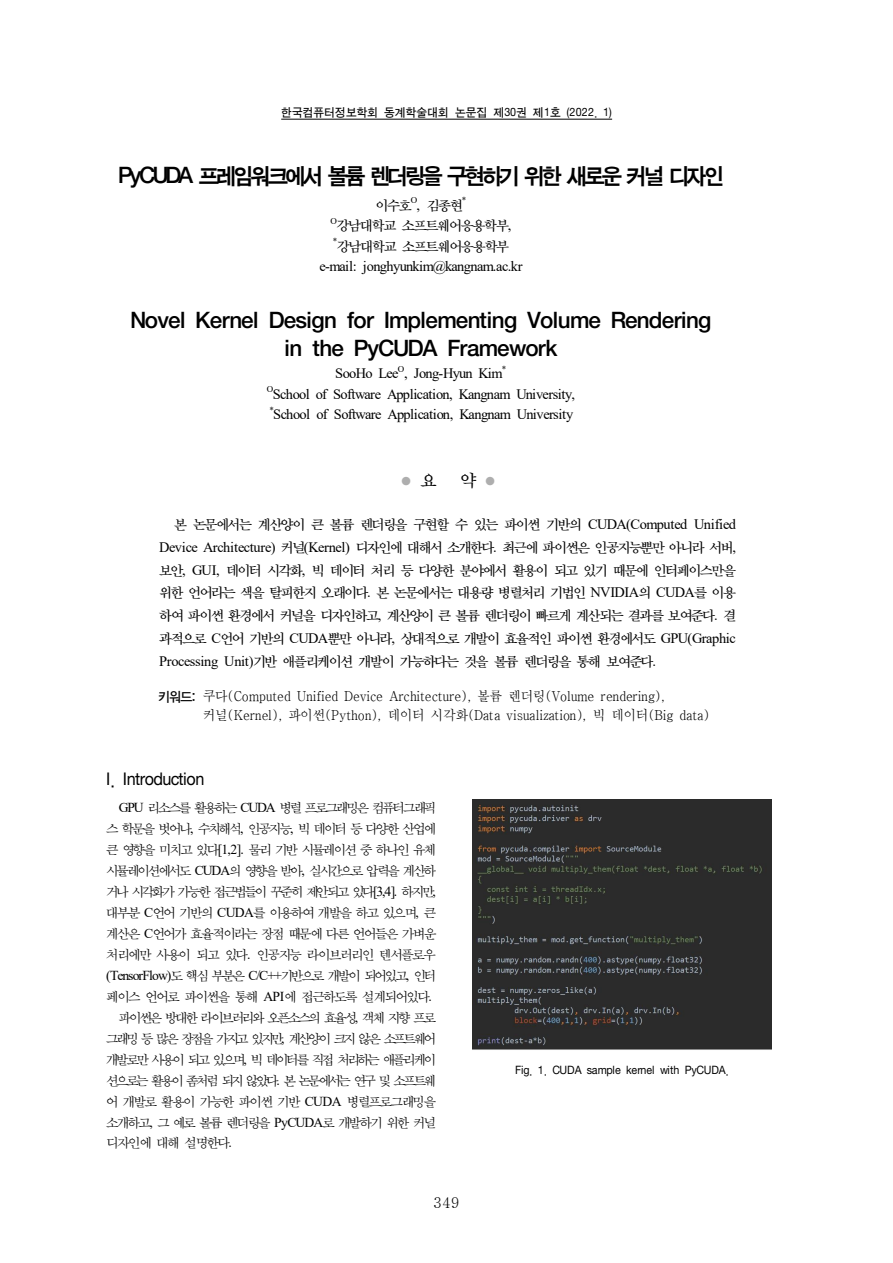
<style>
.page{position:relative;width:893px;height:1263px;background:#fff}
.page>*{position:absolute;margin:0;border:0;box-sizing:border-box;transform-origin:0 0}
.t1{font:22.65px/28.5px "Sand Kg";letter-spacing:-.04em;color:#000;text-align:center}
.t2{font:22.65px "Sand Kg";letter-spacing:-.13em;color:#000}
.t3{font:18px "Sand Tg";letter-spacing:-.025em;color:#000}
.t4{font:18px "Sand Tm";color:#000}
.t5{font:16.5px "Sand Sm";color:#aeaeae}
.t6{font:15.15px "Haansoft 20 Batang";color:#000}
.t7{font:14.4px/22.8px "Sand Tm";letter-spacing:-.1em;color:#000;text-align:justify}
.t8{font:14.4px/20.5px "Times New Roman";letter-spacing:-.045em;color:#000;text-align:center}
.t9{font:14.4px/20.5px "Sand Tm";letter-spacing:-.075em;color:#000;text-align:center}
.t10{font:13.65px "Sand Sm";letter-spacing:-.135em;color:#000}
.t11{font:13.65px/19px "Haansoft 20 Batang";letter-spacing:-.025em;color:#000;scale:.95 1}
.t12{font:13.65px "Sand Sm";letter-spacing:-.11em;color:#000}
.t13{font:13.65px "Sand Sm";letter-spacing:-.085em;color:#000}
.t14{font:13.65px "Sand Sm";letter-spacing:-.165em;color:#000}
.t15{font:11.85px "Sand Tg";letter-spacing:.01em;color:#000}
.t16{font:11.85px "Sand Tg";letter-spacing:-.02em;color:#000}
.s1{font-family:"Times New Roman"}
.s2{font-family:"Sand Tm";font-size:18px;color:#000}
.s3{font-family:"Sand Sm";font-size:16.5px;color:#aeaeae}
.s4{font-family:"YDIYGO130"}
</style>
<div class="page">
<hr style="left:281px;top:119px;width:331px;height:1px;background:#000">
<img style="left:472px;top:799px;width:299px;height:251px">
<p class="t15" style="left:281px;top:107px;width:332px">한국컴퓨터정보학회 동계학술대회 논문집 제30권 제1호 (2022. 1)</p>
<h1 class="t2" style="left:118px;top:165px;width:608px">PyCUDA 프레임워크에서 볼륨 렌더링을 구현하기 위한 새로운 커널 디자인</h1>
<p class="t9" style="left:330px;top:195px;width:182px">이수호<sup>O</sup><span class="s1">,</span> 김종현<sup>*<br>O</sup>강남대학교 소프트웨어응용학부<span class="s1">, </span><sup>*</sup>강남대학교 소프트웨어응용학부</p>
<p class="t8" style="left:319px;top:256px;width:205px">e-mail: jonghyunkim@kangnam.ac.kr</p>
<h1 class="t1" style="left:130px;top:307px;width:583px">Novel Kernel Design for Implementing Volume Rendering in the PyCUDA Framework</h1>
<p class="t8" style="left:267px;top:363px;width:310px">SooHo Lee<sup>O</sup>, Jong-Hyun Kim<sup>*<br>O</sup>School of Software Application, Kangnam University, <sup>*</sup>School of Software Application, Kangnam University</p>
<p class="t5" style="left:399px;top:473px;width:39px">● <span class="s2">요</span></p>
<p class="t4" style="left:460px;top:472px;width:39px">약 <span class="s3">●</span></p>
<p class="t7" style="left:159px;top:514px;width:578px;text-indent:15px">본 논문에서는 계산양이 큰 볼륨 렌더링을 구현할 수 있는 파이썬 기반의 <span class="s1">CUDA(Computed Unified Device Architecture)</span> 커널<span class="s1">(Kernel)</span> 디자인에 대해서 소개한다<span class="s1">.</span> 최근에 파이썬은 인공지능뿐만 아니라 서버<span class="s1">, </span>보안<span class="s1">, GUI,</span> 데이터 시각화<span class="s1">,</span> 빅 데이터 처리 등 다양한 분야에서 활용이 되고 있기 때문에 인터페이스만을 위한 언어라는 색을 탈피한지 오래이다<span class="s1">.</span> 본 논문에서는 대용량 병렬처리 기법인 <span class="s1">NVIDIA</span>의 <span class="s1">CUDA</span>를 이용 하여 파이썬 환경에서 커널을 디자인하고<span class="s1">,</span> 계산양이 큰 볼륨 렌더링이 빠르게 계산되는 결과를 보여준다<span class="s1">.</span> 결 과적으로 <span class="s1">C</span>언어 기반의 <span class="s1">CUDA</span>뿐만 아니라<span class="s1">,</span> 상대적으로 개발이 효율적인 파이썬 환경에서도 <span class="s1">GPU(Graphic Processing Unit)</span>기반 애플리케이션 개발이 가능하다는 것을 볼륨 렌더링을 통해 보여준다<span class="s1">.</span></p>
<p class="t11" style="left:203px;top:687px;width:535px;text-indent:-45px"><span class="s4">키워드:</span> 쿠다(Computed Unified Device Architecture), 볼륨 렌더링(Volume rendering), 커널(Kernel), 파이썬(Python), 데이터 시각화(Data visualization), 빅 데이터(Big data)</p>
<p class="t3" style="left:106px;top:770px;width:100px">I. Introduction</p>
<p class="t10" style="left:119px;top:801px;width:319px"><span class="s1">GPU</span> 리소스를 활용하는 <span class="s1">CUDA</span> 병렬 프로그래밍은 컴퓨터그래픽</p>
<p class="t10" style="left:106px;top:822px;width:331px">스 학문을 벗어나<span class="s1">,</span> 수치해석<span class="s1">,</span> 인공지능<span class="s1">,</span> 빅 데이터 등 다양한 산업에</p>
<p class="t12" style="left:106px;top:843px;width:331px">큰 영향을 미치고 있다<span class="s1">[1,2].</span> 물리 기반 시뮬레이션 중 하나인 유체</p>
<p class="t10" style="left:106px;top:864px;width:331px">시뮬레이션에서도 <span class="s1">CUDA</span>의 영향을 받아<span class="s1">,</span> 실시간으로 압력을 계산하</p>
<p class="t10" style="left:106px;top:885px;width:331px">거나 시각화가 가능한 접근법들이 꾸준히 제안되고 있다<span class="s1">[3,4].</span> 하지만<span class="s1">,</span></p>
<p class="t12" style="left:106px;top:906px;width:331px">대부분 <span class="s1">C</span>언어 기반의 <span class="s1">CUDA</span>를 이용하여 개발을 하고 있으며<span class="s1">,</span> 큰</p>
<p class="t12" style="left:106px;top:927px;width:332px">계산은 <span class="s1">C</span>언어가 효율적이라는 장점 때문에 다른 언어들은 가벼운</p>
<p class="t13" style="left:106px;top:948px;width:331px">처리에만 사용이 되고 있다<span class="s1">.</span> 인공지능 라이브러리인 텐서플로우</p>
<p class="t10" style="left:106px;top:969px;width:332px"><span class="s1">(TensorFlow)</span>도 핵심 부분은 <span class="s1">C/C++</span>기반으로 개발이 되어있고<span class="s1">,</span> 인터</p>
<p class="t13" style="left:106px;top:990px;width:327px">페이스 언어로 파이썬을 통해 <span class="s1">API</span>에 접근하도록 설계되어있다<span class="s1">.</span></p>
<p class="t10" style="left:119px;top:1011px;width:319px">파이썬은 방대한 라이브러리와 오픈소스의 효율성<span class="s1">,</span> 객체 지향 프로</p>
<p class="t14" style="left:106px;top:1032px;width:331px">그래밍 등 많은 장점을 가지고 있지만<span class="s1">,</span> 계산양이 크지 않은 소프트웨어</p>
<p class="t14" style="left:106px;top:1053px;width:331px">개발로만 사용이 되고 있으며<span class="s1">,</span> 빅 데이터를 직접 처리하는 애플리케이</p>
<p class="t14" style="left:106px;top:1074px;width:331px">션으로는 활용이 좀처럼 되지 않았다<span class="s1">.</span> 본 논문에서는 연구 및 소프트웨</p>
<p class="t13" style="left:106px;top:1095px;width:331px">어 개발로 활용이 가능한 파이썬 기반 <span class="s1">CUDA</span> 병렬프로그래밍을</p>
<p class="t12" style="left:106px;top:1116px;width:331px">소개하고<span class="s1">,</span> 그 예로 볼륨 렌더링을 <span class="s1">PyCUDA</span>로 개발하기 위한 커널</p>
<p class="t13" style="left:106px;top:1136px;width:127px">디자인에 대해 설명한다<span class="s1">.</span></p>
<p class="t6" style="left:433px;top:1194px;width:28px">349</p>
<p class="t16" style="left:515px;top:1064px;width:215px">Fig. 1. CUDA sample kernel with PyCUDA.</p>
</div>
